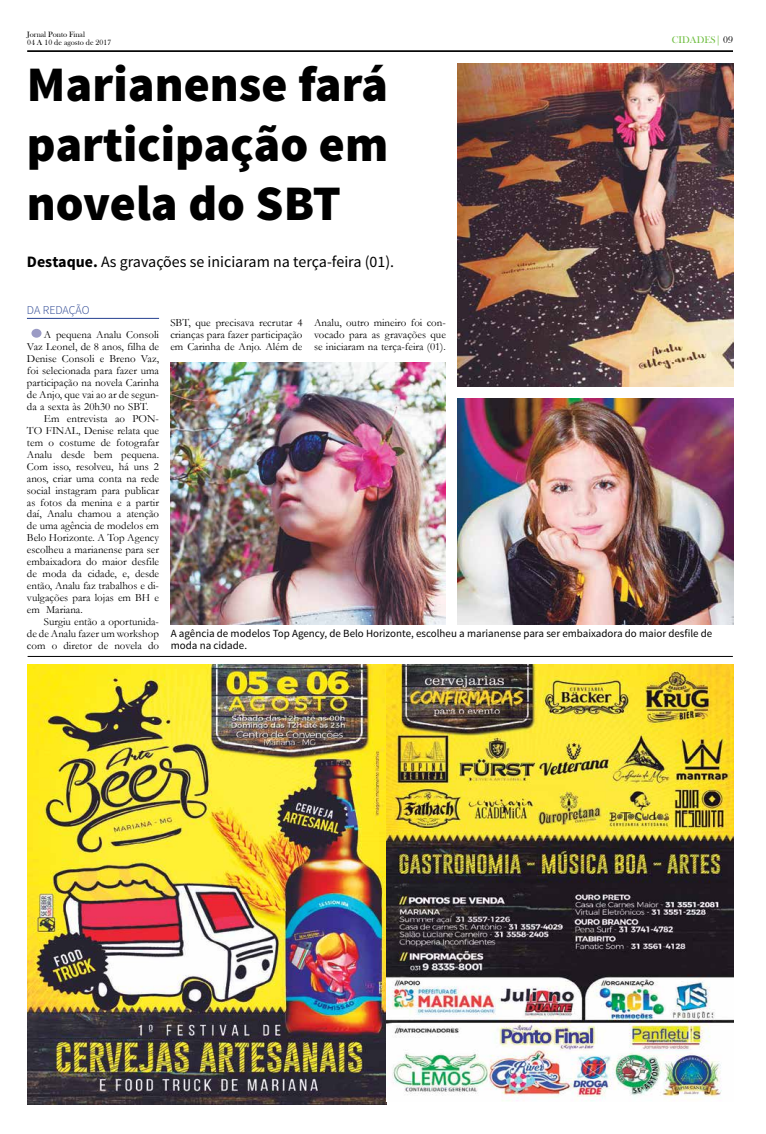
<style>
.page{position:relative;width:766px;height:1134px;background:#fff}
.page>*{position:absolute;margin:0;border:0;box-sizing:border-box;transform-origin:0 0}
.t1{font:900 49.8px/59.7px "Source Sans Pro";color:#000;text-align:justify}
.t2{font:15.9px "Source Sans Pro";color:#000}
.t3{font:300 11.9px "Source Sans Pro";letter-spacing:-.01em;color:#25408f}
.t4{font:10.9px/11.9px "Garamond";color:#000;text-align:justify}
.t5{font:10.9px/11.9px "Source Sans Pro";color:#000}
.t6{font:10px "Bask Old Face";color:#72bf44}
.t7{font:8px/8px "Bask Old Face";color:#000}
.s1{font-weight:700}
.s2{color:#000}
</style>
<div class="page">
<hr style="left:27px;top:51px;width:705px;height:1px;background:#000">
<img style="left:27px;top:664px;width:359px;height:440px">
<img style="left:386px;top:664px;width:346px;height:438px">
<hr style="left:28px;top:656px;width:704px;height:1px;background:#000">
<hr style="left:27px;top:318px;width:132px;height:1px;background:#25408f">
<div style="left:31px;top:329px;width:10px;height:9px;background:#9b9bc5;border-radius:50%"></div>
<img style="left:457px;top:64px;width:275px;height:322px">
<img style="left:457px;top:398px;width:275px;height:227px">
<img style="left:171px;top:362px;width:275px;height:263px">
<p class="t7" style="left:27px;top:30px;width:86px">Jornal Ponto Final<br>04 A 10 de agosto de 2017</p>
<h1 class="t1" style="left:27px;top:57px;width:363px">Marianense fará participação em novela do SBT</h1>
<h2 class="t2" style="left:27px;top:252px;width:369px"><span class="s1">Destaque.</span> As gravações se iniciaram na terça-feira (01).</h2>
<p class="t3" style="left:27px;top:303px;width:64px">DA REDAÇÃO</p>
<p class="t4" style="left:44px;top:329px;width:117px">A pequena Analu Consoli</p>
<p class="t4" style="left:27px;top:341px;width:134px">Vaz Leonel, de 8 anos, filha de</p>
<p class="t4" style="left:27px;top:353px;width:134px">Denise Consoli e Breno Vaz,</p>
<p class="t4" style="left:27px;top:364px;width:134px">foi selecionada para fazer uma</p>
<p class="t4" style="left:27px;top:376px;width:133px">participação na novela Carinha</p>
<p class="t4" style="left:27px;top:388px;width:134px">de Anjo, que vai ao ar de segun-</p>
<p class="t4" style="left:27px;top:400px;width:123px">da a sexta às 20h30 no SBT.</p>
<p class="t4" style="left:44px;top:412px;width:117px">Em entrevista ao PON-</p>
<p class="t4" style="left:27px;top:424px;width:134px">TO FINAL, Denise relata que</p>
<p class="t4" style="left:27px;top:436px;width:133px">tem o costume de fotografar</p>
<p class="t4" style="left:27px;top:448px;width:134px">Analu desde bem pequena.</p>
<p class="t4" style="left:27px;top:460px;width:134px">Com isso, resolveu, há uns 2</p>
<p class="t4" style="left:27px;top:472px;width:134px">anos, criar uma conta na rede</p>
<p class="t4" style="left:27px;top:484px;width:134px">social instagram para publicar</p>
<p class="t4" style="left:27px;top:496px;width:133px">as fotos da menina e a partir</p>
<p class="t4" style="left:27px;top:508px;width:134px">daí, Analu chamou a atenção</p>
<p class="t4" style="left:27px;top:520px;width:134px">de uma agência de modelos em</p>
<p class="t4" style="left:27px;top:532px;width:134px">Belo Horizonte. A Top Agency</p>
<p class="t4" style="left:27px;top:544px;width:134px">escolheu a marianense para ser</p>
<p class="t4" style="left:27px;top:556px;width:134px">embaixadora do maior desfile</p>
<p class="t4" style="left:27px;top:567px;width:134px">de moda da cidade, e, desde</p>
<p class="t4" style="left:27px;top:579px;width:134px">então, Analu faz trabalhos e di-</p>
<p class="t4" style="left:27px;top:591px;width:134px">vulgações para lojas em BH e</p>
<p class="t4" style="left:27px;top:603px;width:57px">em Mariana.</p>
<p class="t4" style="left:44px;top:615px;width:117px">Surgiu então a oportunida-</p>
<p class="t4" style="left:27px;top:627px;width:133px">de de Analu fazer um workshop</p>
<p class="t4" style="left:27px;top:639px;width:134px">com o diretor de novela do</p>
<p class="t6" style="left:671px;top:35px;width:63px">CIDADES| <span class="s2">09</span></p>
<p class="t4" style="left:170px;top:317px;width:134px">SBT, que precisava recrutar 4 crianças para fazer participação em Carinha de Anjo. Além de</p>
<p class="t4" style="left:314px;top:317px;width:133px">Analu, outro mineiro foi con&shy;vocado para as gravações que se iniciaram na terça-feira (01).</p>
<p class="t5" style="left:171px;top:627px;width:543px">A agência de modelos Top Agency, de Belo Horizonte, escolheu a marianense para ser embaixadora do maior desfile de moda na cidade.</p>
</div>
